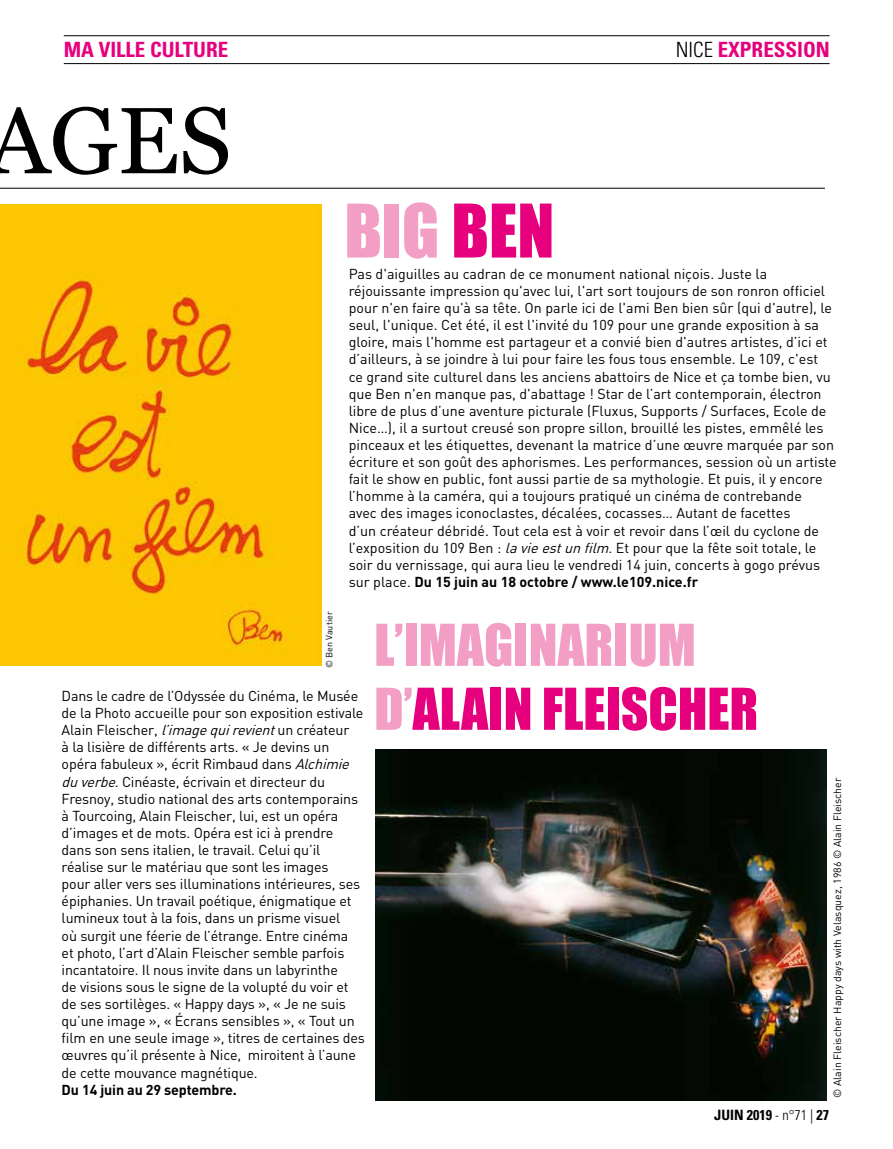
<style>
.page{position:relative;width:893px;height:1149px;background:#fff}
.page>*{position:absolute;margin:0;border:0;box-sizing:border-box;transform-origin:0 0}
.t1{font:93.9px "Georgia";color:#000}
.t2{font:68.25px "Impact";color:#f39fc5}
.t3{font:53.25px/63.9px "Impact";color:#f39fc5}
.t4{font:700 condensed 21px "Univers";color:#e6007d}
.t5{font:14.25px/17.1px "DIN";letter-spacing:-.01em;color:#000}
.t6{font:700 14.25px "DIN";letter-spacing:-.01em;color:#000}
.t7{font:700 condensed 14.25px "Univers";color:#000}
.t8{font:10.5px "DIN";color:#000}
.t9{font:9px "DIN";color:#000}
.s1{font-weight:300;color:#000}
.s2{color:#e6007d}
.s3{font-style:italic}
.s4{font-weight:700}
.s5{font-weight:300}
</style>
<div class="page">
<hr style="left:64px;top:63px;width:766px;height:1px;background:#000">
<hr style="left:64px;top:35px;width:766px;height:1px;background:#000">
<hr style="left:0;top:188px;width:825px;height:1px;background:#000">
<img style="left:375px;top:749px;width:451px;height:350px">
<img style="left:0;top:204px;width:321px;height:461px">
<h3 class="t4" style="left:64px;top:37px;width:166px">MA VILLE CULTURE</h3>
<h3 class="t4" style="left:676px;top:37px;width:156px"><span class="s1">NICE</span> EXPRESSION</h3>
<h1 class="t1" style="left:-13px;top:72px;width:247px">AGES</h1>
<h2 class="t2" style="left:344px;top:178px;width:211px">BIG <span class="s2">BEN</span></h2>
<p class="t5" style="left:349px;top:265px;width:490px">Pas d'aiguilles au cadran de ce monument national niçois. Juste la réjouissante impression qu'avec lui, l'art sort toujours de son ronron officiel pour n'en faire qu'à sa tête. On parle ici de l'ami Ben bien sûr (qui d'autre), le seul, l'unique. Cet été, il est l'invité du 109 pour une grande exposition à sa gloire, mais l'homme est partageur et a convié bien d'autres artistes, d’ici et d’ailleurs, à se joindre à lui pour faire les fous tous ensemble. Le 109, c'est<br>ce grand site culturel dans les anciens abattoirs de Nice et ça tombe bien, vu que Ben n'en manque pas, d'abattage ! Star de l’art contemporain, électron libre de plus d’une aventure picturale (Fluxus, Supports / Surfaces, Ecole de Nice…), il a surtout creusé son propre sillon, brouillé les pistes, emmêlé les pinceaux et les étiquettes, devenant la matrice d’une œuvre marquée par son écriture et son goût des aphorismes. Les performances, session où un artiste fait le show en public, font aussi partie de sa mythologie. Et puis, il y encore l’homme à la caméra, qui a toujours pratiqué un cinéma de contrebande<br>avec des images iconoclastes, décalées, cocasses… Autant de facettes<br>d’un créateur débridé. Tout cela est à voir et revoir dans l’œil du cyclone de l’exposition du 109 Ben : <span class="s3">lavieestunfilm</span>. Et pour que la fête soit totale, le soir du vernissage, qui aura lieu le vendredi 14 juin, concerts à gogo prévus sur place. <span class="s4">Du 15 juin au 18 octobre / www.le109.nice.fr</span></p>
<p class="t9" style="left:324px;top:668px;width:58px;rotate:-90deg">© Ben Vautier</p>
<p class="t5" style="left:62px;top:686px;width:305px">Dans le cadre de l’Odyssée du Cinéma, le Musée de la Photo accueille pour son exposition estivale Alain Fleischer, <span class="s3">l’imagequirevient</span>un créateur<br>à la lisière de différents arts. « Je devins un opéra fabuleux », écrit Rimbaud dans <span class="s3">Alchimie duverbe</span>. Cinéaste, écrivain et directeur du Fresnoy, studio national des arts contemporains à Tourcoing, Alain Fleischer, lui, est un opéra d’images et de mots. Opéra est ici à prendre dans son sens italien, le travail. Celui qu’il réalise sur le matériau que sont les images<br>pour aller vers ses illuminations intérieures, ses épiphanies. Un travail poétique, énigmatique et lumineux tout à la fois, dans un prisme visuel<br>où surgit une féerie de l’étrange. Entre cinéma<br>et photo, l’art d’Alain Fleischer semble parfois incantatoire. Il nous invite dans un labyrinthe<br>de visions sous le signe de la volupté du voir et de ses sortilèges. « Happy days », « Je ne suis qu’une image », « Écrans sensibles », « Tout un film en une seule image », titres de certaines des œuvres qu’il présente à Nice, miroitent à l’aune de cette mouvance magnétique.</p>
<p class="t6" style="left:62px;top:1079px;width:177px">Du 14 juin au 29 septembre.</p>
<h3 class="t3" style="left:374px;top:611px;width:385px">L’IMAGINARIUM<br>D’<span class="s2">ALAIN FLEISCHER</span></h3>
<p class="t8" style="left:831px;top:1097px;width:321px;rotate:-90deg">© Alain Fleischer Happy days with Velasquez, 1986 © Alain Fleischer</p>
<p class="t7" style="left:714px;top:1106px;width:116px">JUIN 2019 <span class="s5">- n°71 |</span> 27</p>
</div>
